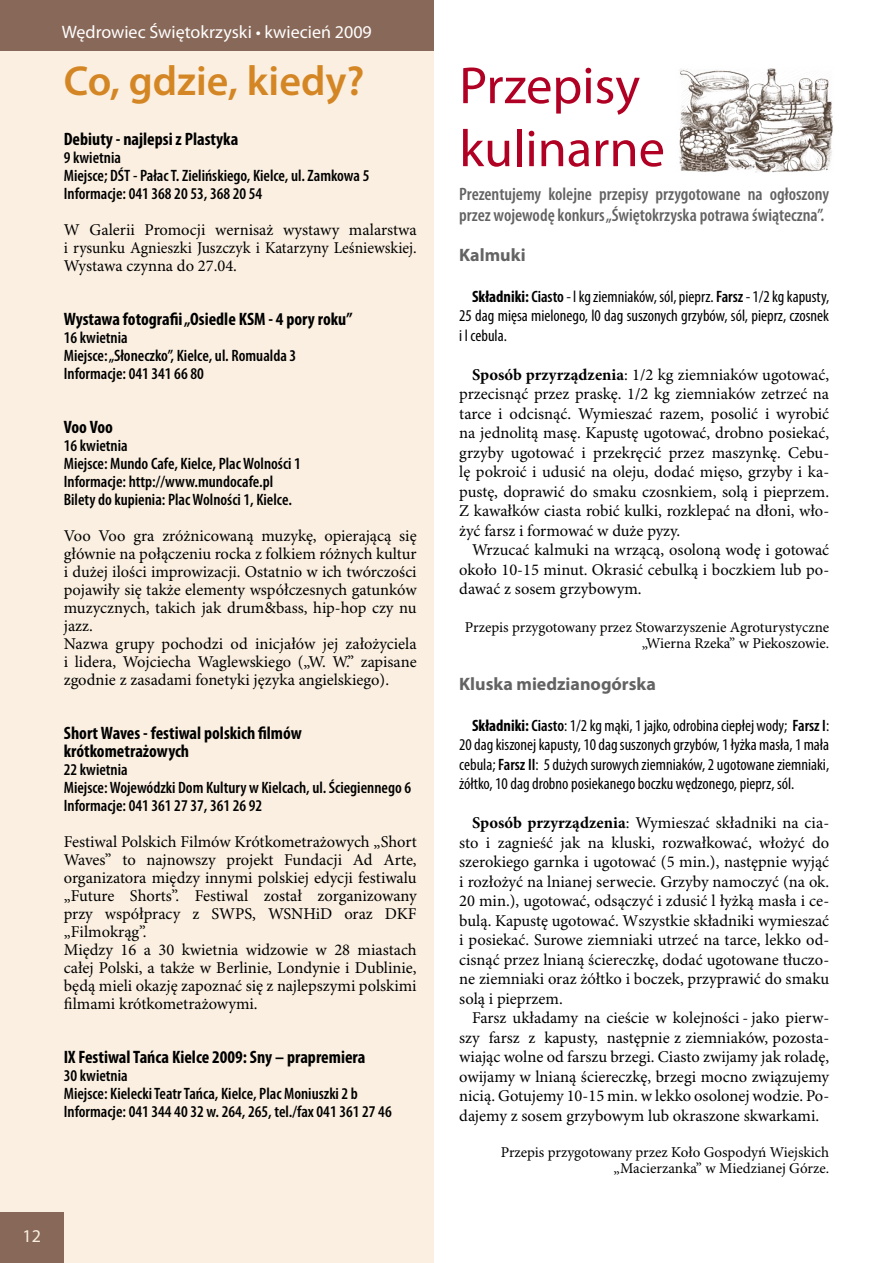
<style>
.page{position:relative;width:893px;height:1263px;background:#fff}
.page>*{position:absolute;margin:0;border:0;box-sizing:border-box;transform-origin:0 0}
.t1{font:52.5px/63px "Myriad Pro";color:#b00024}
.t2{font:600 42px "Myriad Pro";color:#d48624}
.t3{font:700 condensed 18px/18px "Myriad Pro";color:#000}
.t4{font:600 condensed 18px/21px "Myriad Pro";color:#636363}
.t5{font:18px "Myriad Pro";color:#fff}
.t6{font:700 18px "Myriad Pro";color:#636363}
.t7{font:18px "Myriad Pro";color:#faefe0}
.t8{font:16.5px/19.5px "Minion Pro";color:#000;text-align:justify}
.t9{font:600 condensed 16.5px/18px "Myriad Pro";color:#000}
.t10{font:condensed 16.5px/19.5px "Myriad Pro";color:#000;text-align:justify}
.t11{font:15px/16.5px "Minion Pro";color:#000;text-align:right}
.s1{font-weight:700}
.s2{font-weight:600}
</style>
<div class="page">
<div style="left:0;top:0;width:434px;height:1263px;background:#faefe0"></div>
<div style="left:0;top:0;width:434px;height:51px;background:#886858"></div>
<div style="left:0;top:1212px;width:64px;height:51px;background:#886858"></div>
<img style="left:679px;top:68px;width:154px;height:105px">
<p class="t5" style="left:62px;top:22px;width:311px">Wędrowiec Świętokrzyski • kwiecień 2009</p>
<h2 class="t2" style="left:64px;top:58px;width:302px">Co, gdzie, kiedy?</h2>
<p class="t3" style="left:64px;top:131px;width:176px">Debiuty - najlepsi z Plastyka</p>
<p class="t9" style="left:64px;top:149px;width:307px">9 kwietnia<br>Miejsce; DŚT - Pałac T. Zielińskiego, Kielce, ul. Zamkowa 5<br>Informacje: 041 368 20 53, 368 20 54</p>
<p class="t8" style="left:64px;top:222px;width:354px;line-height:18px">W Galerii Promocji wernisaż wystawy malarstwa i rysunku Agnieszki Juszczyk i Katarzyny Leśniewskiej.<br>Wystawa czynna do 27.04.</p>
<p class="t3" style="left:64px;top:311px;width:290px">Wystawa fotografii„Osiedle KSM - 4 pory roku”</p>
<p class="t9" style="left:64px;top:329px;width:234px">16 kwietnia<br>Miejsce: „Słoneczko”, Kielce, ul. Romualda 3<br>Informacje: 041 341 66 80</p>
<p class="t3" style="left:64px;top:419px;width:51px">Voo Voo</p>
<p class="t9" style="left:64px;top:437px;width:239px">16 kwietnia<br>Miejsce: Mundo Cafe, Kielce, Plac Wolności 1<br>Informacje: http://www.mundocafe.pl Bilety do kupienia: Plac Wolności 1, Kielce.</p>
<p class="t8" style="left:64px;top:528px;width:354px;line-height:18px;text-align:left">Voo Voo gra zróżnicowaną muzykę, opierającą się głównie na połączeniu rocka z folkiem różnych kultur i dużej ilości improwizacji. Ostatnio w ich twórczości pojawiły się także elementy współczesnych gatunków muzycznych, takich jak drum&amp;bass, hip-hop czy nu jazz.<br>Nazwa grupy pochodzi od inicjałów jej założyciela i lidera, Wojciecha Waglewskiego („W. W.” zapisane zgodnie z zasadami fonetyki języka angielskiego).</p>
<p class="t3" style="left:64px;top:725px;width:240px">Short Waves - festiwal polskich filmów krótkometrażowych</p>
<p class="t9" style="left:64px;top:761px;width:349px">22 kwietnia<br>Miejsce: Wojewódzki Dom Kultury w Kielcach, ul. Ściegiennego 6<br>Informacje: 041 361 27 37, 361 26 92</p>
<p class="t8" style="left:64px;top:834px;width:354px;line-height:18px;text-align:left">Festiwal Polskich Filmów Krótkometrażowych „Short Waves” to najnowszy projekt Fundacji Ad Arte, organizatora między innymi polskiej edycji festiwalu „Future Shorts”. Festiwal został zorganizowany przy współpracy z SWPS, WSNHiD oraz DKF „Filmokrąg”.<br>Między 16 a 30 kwietnia widzowie w 28 miastach całej Polski, a także w Berlinie, Londynie i Dublinie, będą mieli okazję zapoznać się z najlepszymi polskimi filmami krótkometrażowymi.</p>
<p class="t3" style="left:64px;top:1049px;width:303px">IX Festiwal Tańca Kielce 2009: Sny – prapremiera</p>
<p class="t9" style="left:64px;top:1067px;width:329px">30 kwietnia<br>Miejsce: Kielecki Teatr Tańca, Kielce, Plac Moniuszki 2 b<br>Informacje: 041 344 40 32 w. 264, 265, tel./fax 041 361 27 46</p>
<p class="t7" style="left:23px;top:1226px;width:20px">12</p>
<h1 class="t1" style="left:459px;top:55px;width:207px">Przepisy kulinarne</h1>
<p class="t4" style="left:459px;top:183px;width:371px">Prezentujemy kolejne przepisy przygotowane na ogłoszony przez wojewodę konkurs „Świętokrzyska potrawa świąteczna”.</p>
<p class="t6" style="left:459px;top:245px;width:68px">Kalmuki</p>
<p class="t10" style="left:459px;top:287px;width:371px;text-indent:13px"><span class="s1">Składniki:</span><span class="s2">Ciasto</span> - l kg ziemniaków, sól, pieprz. <span class="s2">Farsz</span> - 1/2 kg kapusty, 25 dag mięsa mielonego, l0 dag suszonych grzybów, sól, pieprz, czosnek i l cebula.</p>
<p class="t8" style="left:459px;top:365px;width:371px;text-indent:13px"><span class="s1">Sposób przyrządzenia</span>: 1/2 kg ziemniaków ugotować, przecisnąć przez praskę. 1/2 kg ziemniaków zetrzeć na tarce i odcisnąć. Wymieszać razem, posolić i wyrobić na jednolitą masę. Kapustę ugotować, drobno posiekać, grzyby ugotować i przekręcić przez maszynkę. Cebu&shy;lę pokroić i udusić na oleju, dodać mięso, grzyby i ka&shy;pustę, doprawić do smaku czosnkiem, solą i pieprzem.<br>Z kawałków ciasta robić kulki, rozklepać na dłoni, wło&shy;żyć farsz i formować w duże pyzy.</p>
<p class="t8" style="left:459px;top:541px;width:371px;text-indent:13px">Wrzucać kalmuki na wrzącą, osoloną wodę i gotować około 10-15 minut. Okrasić cebulką i boczkiem lub po&shy;dawać z sosem grzybowym.</p>
<p class="t11" style="left:465px;top:619px;width:366px">Przepis przygotowany przez Stowarzyszenie Agroturystyczne „Wierna Rzeka” w Piekoszowie.</p>
<p class="t6" style="left:459px;top:674px;width:198px">Kluska miedzianogórska</p>
<p class="t10" style="left:459px;top:716px;width:371px;text-indent:13px"><span class="s1">Składniki:</span><span class="s2">Ciasto</span>: 1/2 kg mąki, 1 jajko, odrobina ciepłej wody; <span class="s2">Farsz I</span>:<br>20 dag kiszonej kapusty, 10 dag suszonych grzybów, 1 łyżka masła, 1 mała cebula; <span class="s2">Farsz II</span>: 5 dużych surowych ziemniaków, 2 ugotowane ziemniaki, żółtko, 10 dag drobno posiekanego boczku wędzonego, pieprz, sól.</p>
<p class="t8" style="left:459px;top:814px;width:371px;text-indent:13px"><span class="s1">Sposób przyrządzenia</span>: Wymieszać składniki na cia&shy;sto i zagnieść jak na kluski, rozwałkować, włożyć do szerokiego garnka i ugotować (5 min.), następnie wyjąć i rozłożyć na lnianej serwecie. Grzyby namoczyć (na ok.<br>20 min.), ugotować, odsączyć i zdusić l łyżką masła i ce&shy;bulą. Kapustę ugotować. Wszystkie składniki wymieszać i posiekać. Surowe ziemniaki utrzeć na tarce, lekko od&shy;cisnąć przez lnianą ściereczkę, dodać ugotowane tłuczo&shy;ne ziemniaki oraz żółtko i boczek, przyprawić do smaku solą i pieprzem.</p>
<p class="t8" style="left:459px;top:1009px;width:371px;text-indent:13px">Farsz układamy na cieście w kolejności - jako pierw&shy;szy farsz z kapusty, następnie z ziemniaków, pozosta&shy;wiając wolne od farszu brzegi. Ciasto zwijamy jak roladę, owijamy w lnianą ściereczkę, brzegi mocno związujemy nicią. Gotujemy 10-15 min. w lekko osolonej wodzie. Po&shy;dajemy z sosem grzybowym lub okraszone skwarkami.</p>
<p class="t11" style="left:501px;top:1144px;width:330px">Przepis przygotowany przez Koło Gospodyń Wiejskich „Macierzanka” w Miedzianej Górze.</p>
</div>
